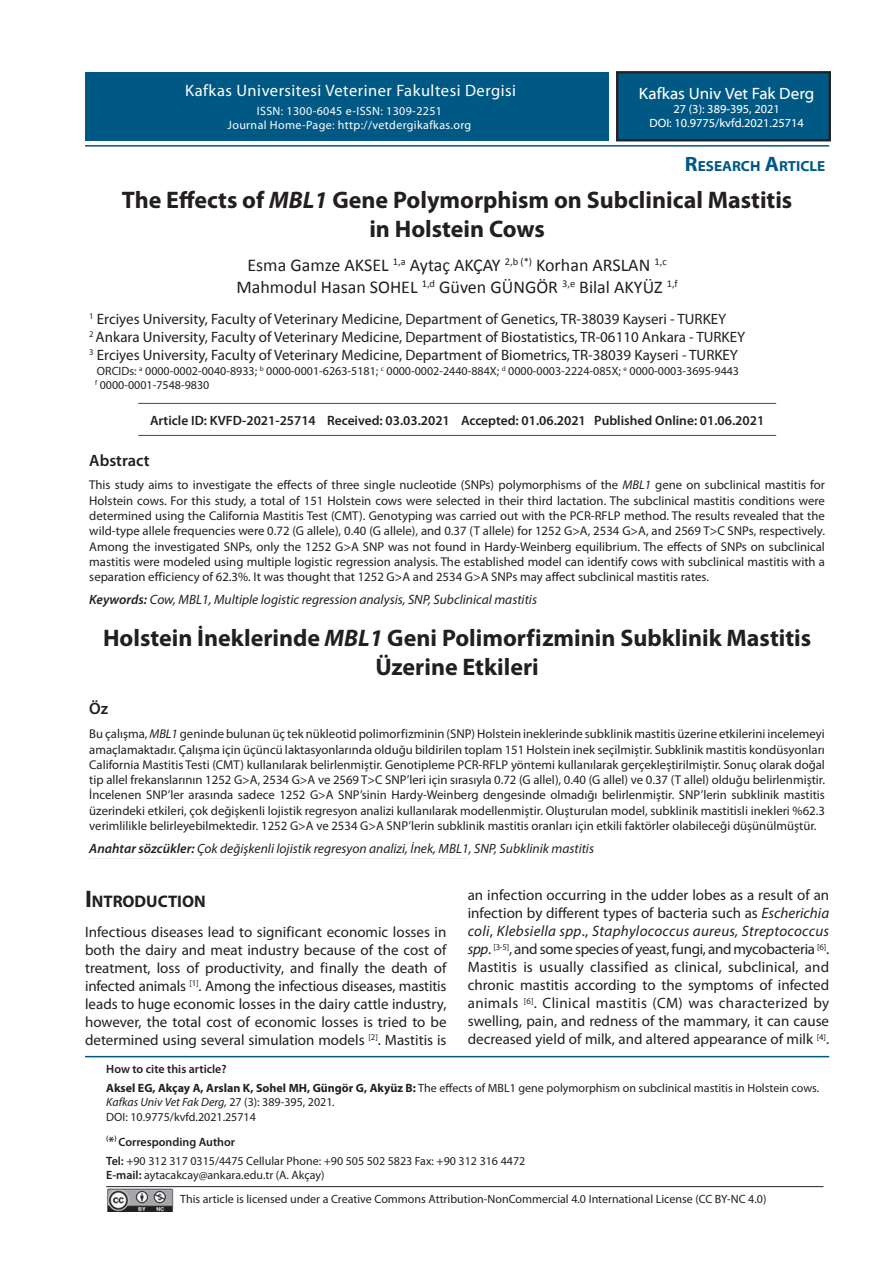
<style>
.page{position:relative;width:893px;height:1263px;background:#fff}
.page>*{position:absolute;margin:0;border:0;box-sizing:border-box;transform-origin:0 0}
.t1{font:700 24px/28.8px "Myriad Pro";color:#231f20;text-align:center}
.t2{font:18px/21.6px "Calibri";color:#231f20;text-align:center}
.t3{font:700 16.8px "Myriad Pro";color:#231f20}
.t4{font:16.5px "Myriad Pro";letter-spacing:.03em;color:#fff}
.t5{font:16.5px "Myriad Web Pro";color:#fff}
.t6{font:600 16.5px "Myriad Pro";color:#231f20}
.t7{font:15px/18px "Myriad Pro";color:#231f20;text-align:justify}
.t8{font:700 14.7px "Myriad Web Pro";color:#005984}
.t9{font:italic 13.5px "Myriad Pro";color:#231f20}
.t10{font:600 13.5px "Myriad Pro";color:#231f20}
.t11{font:12.75px/15.3px "Myriad Pro";color:#231f20;text-align:justify}
.t12{font:12px/18.6px "Myriad Pro";color:#231f20}
.t13{font:12px/14.2px "Myriad Pro";letter-spacing:.03em;color:#fff;text-align:center}
.t14{font:12px/14.4px "Myriad Web Pro";color:#fff;text-align:center}
.s1{font-size:21px}
.s2{font-style:italic}
.s3{font-weight:600}
.s4{font-weight:700}
.s5{font-weight:600;font-size:13.5px}
.s6{font-size:24px}
</style>
<div class="page">
<hr style="left:85px;top:1056px;width:744px;height:1px;background:#005984">
<hr style="left:85px;top:145px;width:744px;height:2px;background:#005984">
<div style="left:616px;top:71px;width:215px;height:70px;background:#005984"></div>
<div style="left:617px;top:72px;width:213px;height:69px;border:1px solid #231f20"></div>
<div style="left:618px;top:73px;width:211px;height:67px;border:1px solid #231f20"></div>
<div style="left:86px;top:72px;width:523px;height:68px;background:#005984"></div>
<img style="left:107px;top:1188px;width:67px;height:23px">
<hr style="left:106px;top:1186px;width:717px;height:1px;background:#231f20">
<hr style="left:138px;top:403px;width:638px;height:1px;background:#005984">
<hr style="left:138px;top:435px;width:638px;height:1px;background:#005984">
<p class="t4" style="left:185px;top:80px;width:332px">Kafkas Universitesi Veteriner Fakultesi Dergisi</p>
<p class="t13" style="left:228px;top:103px;width:245px">ISSN: 1300-6045 e-ISSN: 1309-2251<br>Journal Home-Page: http://vetdergikafkas.org</p>
<p class="t5" style="left:639px;top:84px;width:177px">Kafkas Univ Vet Fak Derg</p>
<p class="t14" style="left:649px;top:102px;width:156px">27 (3): 389-395, 2021<br>DOI: 10.9775/kvfd.2021.25714</p>
<p class="t8" style="left:685px;top:158px;width:142px"><span class="s1">R</span>ESEARCH <span class="s1">A</span>RTICLE</p>
<h1 class="t1" style="left:122px;top:186px;width:672px">The Effects of <span class="s2">MBL1</span> Gene Polymorphism on Subclinical Mastitis in Holstein Cows</h1>
<h2 class="t2" style="left:236px;top:254px;width:443px">Esma Gamze AKSEL <sup>1,a</sup> Aytaç AKÇAY <sup>2,b</sup> <sup>(*)</sup> Korhan ARSLAN <sup>1,c<br></sup>Mahmodul Hasan SOHEL <sup>1,d</sup> Güven GÜNGÖR <sup>3,e</sup> Bilal AKYÜZ <sup>1,f</sup></h2>
<p class="t7" style="left:89px;top:310px;width:657px;text-align:left"><sup>1</sup> Erciyes University, Faculty of Veterinary Medicine, Department of Genetics, TR-38039 Kayseri - TURKEY<br><sup>2</sup> Ankara University, Faculty of Veterinary Medicine, Department of Biostatistics, TR-06110 Ankara - TURKEY<br><sup>3</sup> Erciyes University, Faculty of Veterinary Medicine, Department of Biometrics, TR-38039 Kayseri - TURKEY</p>
<p class="t12" style="left:95px;top:363px;width:645px;line-height:14.4px">ORCIDs: <sup>a</sup> 0000-0002-0040-8933; <sup>b</sup> 0000-0001-6263-5181; <sup>c</sup> 0000-0002-2440-884X; <sup>d</sup> 0000-0003-2224-085X; <sup>e</sup> 0000-0003-3695-9443 <sup>f</sup> 0000-0001-7548-9830</p>
<p class="t10" style="left:150px;top:412px;width:616px">Article ID: KVFD-2021-25714 Received: 03.03.2021 Accepted: 01.06.2021 Published Online: 01.06.2021</p>
<p class="t6" style="left:89px;top:449px;width:62px">Abstract</p>
<p class="t11" style="left:89px;top:477px;width:737px">This study aims to investigate the effects of three single nucleotide (SNPs) polymorphisms of the <span class="s2">MBL1</span> gene on subclinical mastitis for Holstein cows. For this study, a total of 151 Holstein cows were selected in their third lactation. The subclinical mastitis conditions were determined using the California Mastitis Test (CMT). Genotyping was carried out with the PCR-RFLP method. The results revealed that the wild-type allele frequencies were 0.72 (G allele), 0.40 (G allele), and 0.37 (T allele) for 1252 G&gt;A, 2534 G&gt;A, and 2569 T&gt;C SNPs, respectively.<br>Among the investigated SNPs, only the 1252 G&gt;A SNP was not found in Hardy-Weinberg equilibrium. The effects of SNPs on subclinical mastitis were modeled using multiple logistic regression analysis. The established model can identify cows with subclinical mastitis with a separation efficiency of 62.3%. It was thought that 1252 G&gt;A and 2534 G&gt;A SNPs may affect subclinical mastitis rates.</p>
<p class="t9" style="left:89px;top:591px;width:449px"><span class="s3">Keywords:</span> Cow, MBL1, Multiple logistic regression analysis, SNP, Subclinical mastitis</p>
<h1 class="t1" style="left:103px;top:624px;width:710px">Holstein İneklerinde <span class="s2">MBL1</span> Geni Polimorfizminin Subklinik Mastitis<br>Üzerine Etkileri</h1>
<p class="t6" style="left:89px;top:698px;width:20px">Öz</p>
<p class="t11" style="left:89px;top:726px;width:737px">Bu çalışma, <span class="s2">MBL1</span> geninde bulunan üç tek nükleotid polimorfizminin (SNP) Holstein ineklerinde subklinik mastitis üzerine etkilerini incelemeyi amaçlamaktadır. Çalışma için üçüncü laktasyonlarında olduğu bildirilen toplam 151 Holstein inek seçilmiştir. Subklinik mastitis kondüsyonları California Mastitis Testi (CMT) kullanılarak belirlenmiştir. Genotipleme PCR-RFLP yöntemi kullanılarak gerçekleştirilmiştir. Sonuç olarak doğal tip allel frekanslarının 1252 G&gt;A, 2534 G&gt;A ve 2569 T&gt;C SNP’leri için sırasıyla 0.72 (G allel), 0.40 (G allel) ve 0.37 (T allel) olduğu belirlenmiştir.<br>İncelenen SNP’ler arasında sadece 1252 G&gt;A SNP’sinin Hardy-Weinberg dengesinde olmadığı belirlenmiştir. SNP’lerin subklinik mastitis üzerindeki etkileri, çok değişkenli lojistik regresyon analizi kullanılarak modellenmiştir. Oluşturulan model, subklinik mastitisli inekleri %62.3 verimlilikle belirleyebilmektedir. 1252 G&gt;A ve 2534 G&gt;A SNP’lerin subklinik mastitis oranları için etkili faktörler olabileceği düşünülmüştür.</p>
<p class="t9" style="left:89px;top:840px;width:506px"><span class="s3">Anahtar sözcükler:</span> Çok değişkenli lojistik regresyon analizi, İnek, MBL1, SNP, Subklinik mastitis</p>
<p class="t7" style="left:468px;top:886px;width:363px">an infection occurring in the udder lobes as a result of an infection by different types of bacteria such as <span class="s2">Escherichia coli</span>, <span class="s2">Klebsiella spp</span>., <span class="s2">Staphylococcus aureus, Streptococcus spp</span>. <sup>[3-5]</sup>, and some species of yeast, fungi, and mycobacteria <sup>[6]</sup>.<br>Mastitis is usually classified as clinical, subclinical, and chronic mastitis according to the symptoms of infected animals <sup>[6]</sup>. Clinical mastitis (CM) was characterized by swelling, pain, and redness of the mammary, it can cause decreased yield of milk, and altered appearance of milk <sup>[4]</sup>.</p>
<p class="t12" style="left:106px;top:1060px;width:714px"><span class="s3">How to cite this article?<br></span><span class="s4">Aksel EG, Akçay A, Arslan K, Sohel MH, Güngör G, Akyüz B:</span> The effects of MBL1 gene polymorphism on subclinical mastitis in Holstein cows.</p>
<p class="t12" style="left:106px;top:1095px;width:230px;line-height:14.4px"><span class="s2">Kafkas Univ Vet Fak Derg,</span> 27 (3): 389-395, 2021<span class="s2">.<br></span>DOI: 10.9775/kvfd.2021.25714</p>
<p class="t12" style="left:106px;top:1132px;width:420px"><sup>(</sup><span class="s5">*</span><sup>)</sup> <span class="s3">Corresponding Author<br>Tel:</span> +90 312 317 0315/4475 Cellular Phone: +90 505 502 5823 Fax: +90 312 316 4472</p>
<p class="t12" style="left:106px;top:1165px;width:220px"><span class="s3">E-mail:</span> aytacakcay@ankara.edu.tr (A. Akçay)</p>
<h3 class="t3" style="left:85px;top:892px;width:122px"><span class="s6">I</span>NTRODUCTION</h3>
<p class="t7" style="left:85px;top:922px;width:363px">Infectious diseases lead to significant economic losses in both the dairy and meat industry because of the cost of treatment, loss of productivity, and finally the death of infected animals <sup>[1]</sup>. Among the infectious diseases, mastitis leads to huge economic losses in the dairy cattle industry, however, the total cost of economic losses is tried to be determined using several simulation models <sup>[2]</sup>. Mastitis is</p>
<p class="t12" style="left:180px;top:1189px;width:588px">This article is licensed under a Creative Commons Attribution-NonCommercial 4.0 International License (CC BY-NC 4.0)</p>
</div>
